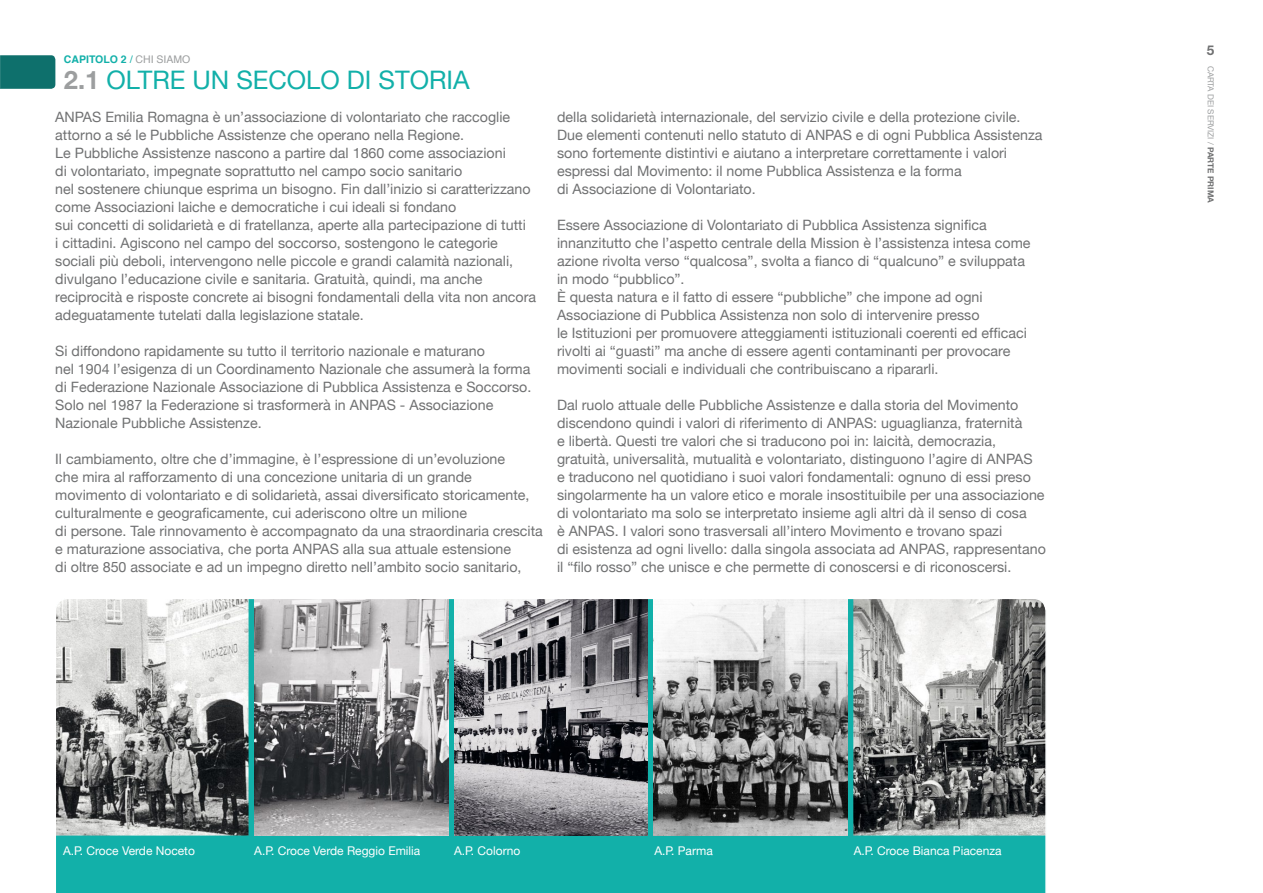
<style>
.page{position:relative;width:1263px;height:893px;background:#fff}
.page>*{position:absolute;margin:0;border:0;box-sizing:border-box;transform-origin:0 0}
.t1{font:25.5px "Helvetica Neue";color:#12b0a9}
.t2{font:14.25px/18px "Helvetica Neue";color:#707172}
.t3{font:700 13.5px "Helvetica Neue LT Std";color:#707172}
.t4{font:12px "Helvetica Neue";color:#fff}
.t5{font:700 10.5px "Helvetica";color:#12b0a9}
.t6{font:8.25px "Helvetica Neue";color:#9c9e9f}
.s1{font-weight:400}
.s2{font-weight:400;color:#9c9e9f}
.s3{font-weight:700;color:#9c9e9f}
.s4{font-weight:700;color:#707172}
</style>
<div class="page">
<svg style="left:56px;top:599px;width:990px;height:294px;background:#729796"></svg>
<svg style="left:0;top:55px;width:55px;height:34px;background:#12726e"></svg>
<p class="t5" style="left:64px;top:51px;width:128px">CAPITOLO 2 <span class="s1">/</span> <span class="s2">CHI SIAMO</span></p>
<h1 class="t1" style="left:64px;top:64px;width:407px"><span class="s3">2.1</span> OLTRE UN SECOLO DI STORIA</h1>
<p class="t2" style="left:55px;top:108px;width:482px">ANPAS Emilia Romagna è un’associazione di volontariato che raccoglie attorno a sé le Pubbliche Assistenze che operano nella Regione.<br>Le Pubbliche Assistenze nascono a partire dal 1860 come associazioni<br>di volontariato, impegnate soprattutto nel campo socio sanitario<br>nel sostenere chiunque esprima un bisogno. Fin dall’inizio si caratterizzano come Associazioni laiche e democratiche i cui ideali si fondano<br>sui concetti di solidarietà e di fratellanza, aperte alla partecipazione di tutti<br>i cittadini. Agiscono nel campo del soccorso, sostengono le categorie sociali più deboli, intervengono nelle piccole e grandi calamità nazionali, divulgano l’educazione civile e sanitaria. Gratuità, quindi, ma anche reciprocità e risposte concrete ai bisogni fondamentali della vita non ancora adeguatamente tutelati dalla legislazione statale.</p>
<p class="t2" style="left:55px;top:342px;width:477px">Si diffondono rapidamente su tutto il territorio nazionale e maturano<br>nel 1904 l’esigenza di un Coordinamento Nazionale che assumerà la forma di Federazione Nazionale Associazione di Pubblica Assistenza e Soccorso.<br>Solo nel 1987 la Federazione si trasformerà in ANPAS - Associazione Nazionale Pubbliche Assistenze.</p>
<p class="t2" style="left:55px;top:450px;width:489px">Il cambiamento, oltre che d’immagine, è l’espressione di un’evoluzione<br>che mira al rafforzamento di una concezione unitaria di un grande movimento di volontariato e di solidarietà, assai diversificato storicamente, culturalmente e geograficamente, cui aderiscono oltre un milione<br>di persone. Tale rinnovamento è accompagnato da una straordinaria crescita e maturazione associativa, che porta ANPAS alla sua attuale estensione<br>di oltre 850 associate e ad un impegno diretto nell’ambito socio sanitario,</p>
<p class="t2" style="left:557px;top:108px;width:487px">della solidarietà internazionale, del servizio civile e della protezione civile.<br>Due elementi contenuti nello statuto di ANPAS e di ogni Pubblica Assistenza sono fortemente distintivi e aiutano a interpretare correttamente i valori espressi dal Movimento: il nome Pubblica Assistenza e la forma<br>di Associazione di Volontariato.</p>
<p class="t2" style="left:557px;top:216px;width:475px">Essere Associazione di Volontariato di Pubblica Assistenza significa innanzitutto che l’aspetto centrale della Mission è l’assistenza intesa come azione rivolta verso “qualcosa”, svolta a fianco di “qualcuno” e sviluppata in modo “pubblico”.<br>È questa natura e il fatto di essere “pubbliche” che impone ad ogni Associazione di Pubblica Assistenza non solo di intervenire presso<br>le Istituzioni per promuovere atteggiamenti istituzionali coerenti ed efficaci rivolti ai “guasti” ma anche di essere agenti contaminanti per provocare movimenti sociali e individuali che contribuiscano a ripararli.</p>
<p class="t2" style="left:557px;top:396px;width:490px">Dal ruolo attuale delle Pubbliche Assistenze e dalla storia del Movimento discendono quindi i valori di riferimento di ANPAS: uguaglianza, fraternità<br>e libertà. Questi tre valori che si traducono poi in: laicità, democrazia, gratuità, universalità, mutualità e volontariato, distinguono l’agire di ANPAS<br>e traducono nel quotidiano i suoi valori fondamentali: ognuno di essi preso singolarmente ha un valore etico e morale insostituibile per una associazione di volontariato ma solo se interpretato insieme agli altri dà il senso di cosa<br>è ANPAS. I valori sono trasversali all’intero Movimento e trovano spazi<br>di esistenza ad ogni livello: dalla singola associata ad ANPAS, rappresentano il “filo rosso” che unisce e che permette di conoscersi e di riconoscersi.</p>
<p class="t4" style="left:63px;top:843px;width:133px">A.P. Croce Verde Noceto</p>
<p class="t4" style="left:254px;top:843px;width:168px">A.P. Croce Verde Reggio Emilia</p>
<p class="t4" style="left:454px;top:843px;width:68px">A.P. Colorno</p>
<p class="t4" style="left:654px;top:843px;width:60px">A.P. Parma</p>
<p class="t4" style="left:854px;top:843px;width:149px">A.P. Croce Bianca Piacenza</p>
<p class="t3" style="left:1207px;top:42px;width:9px">5</p>
<p class="t6" style="left:1215px;top:66px;width:139px;rotate:90deg">CARTA DEI SERVIZI / <span class="s4">PARTE PRIMA</span></p>
</div>
